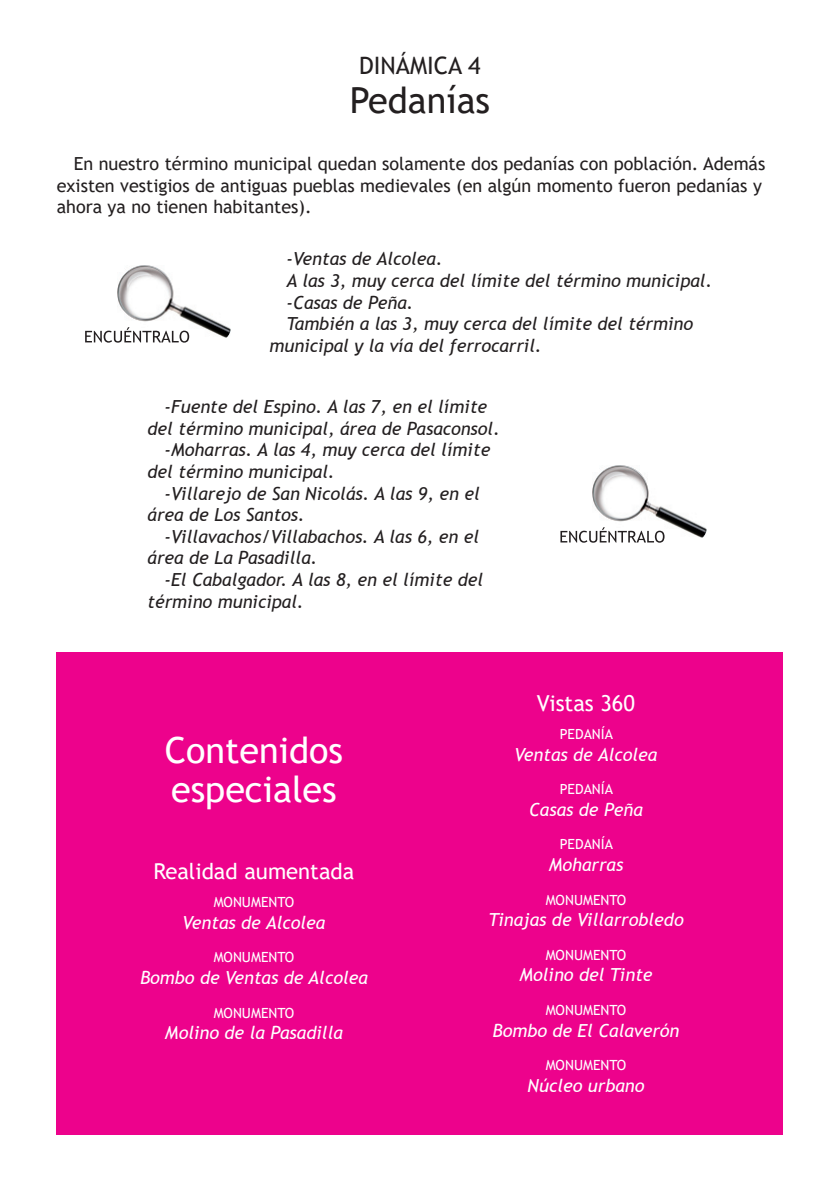
<style>
.page{position:relative;width:840px;height:1191px;background:#fff}
.page>*{position:absolute;margin:0;border:0;box-sizing:border-box;transform-origin:0 0}
.t1{font:36px/38.8px "Trebuchet MS";color:#fff}
.t2{font:36px "Trebuchet MS";color:#231f20}
.t3{font:24px "Trebuchet MS";color:#231f20}
.Pregunta{font:22px "Trebuchet MS";color:#fff}
.Respuesta{font:italic 18px/21.6px "Trebuchet MS";color:#231f20}
.Entradilla{font:18px/21.6px "Trebuchet MS";color:#231f20}
.Respuesta-2{font:italic 18px "Trebuchet MS";color:#fff}
.Contenido_especial{font:14px "Trebuchet MS";color:#fff}
</style>
<div class="page">
<div style="left:57px;top:652px;width:725px;height:482px;background:#ed028c"></div>
<img style="left:117px;top:265px;width:113px;height:72px">
<svg style="left:85px;top:327px;width:104px;height:16px"></svg>
<img style="left:592px;top:465px;width:113px;height:72px">
<svg style="left:560px;top:527px;width:104px;height:15px"></svg>
<p class="t3" style="left:359px;top:51px;width:123px">DINÁMICA 4</p>
<p class="t2" style="left:349px;top:78px;width:142px">Pedanías</p>
<p class="Entradilla" style="left:57px;top:153px;width:709px;text-indent:17px">En nuestro término municipal quedan solamente dos pedanías con población. Además existen vestigios de antiguas pueblas medievales (en algún momento fueron pedanías y ahora ya no tienen habitantes).</p>
<p class="Respuesta" style="left:286px;top:248px;width:157px">-Ventas de Alcolea.</p>
<p class="Respuesta" style="left:286px;top:270px;width:427px">A las 3, muy cerca del límite del término municipal.</p>
<p class="Respuesta" style="left:286px;top:291px;width:128px">-Casas de Peña.</p>
<p class="Respuesta" style="left:269px;top:313px;width:425px;text-indent:17px">También a las 3, muy cerca del límite del término municipal y la vía del ferrocarril.</p>
<p class="Respuesta" style="left:147px;top:396px;width:354px;text-align:center">-Fuente del Espino. A las 7, en el límite del término municipal, área de Pasaconsol.</p>
<p class="Respuesta" style="left:147px;top:439px;width:344px;text-indent:17px">-Moharras. A las 4, muy cerca del límite del término municipal.</p>
<p class="Respuesta" style="left:147px;top:482px;width:333px;text-indent:17px">-Villarejo de San Nicolás. A las 9, en el área de Los Santos.</p>
<p class="Respuesta" style="left:147px;top:525px;width:333px;text-indent:17px">-Villavachos/Villabachos. A las 6, en el área de La Pasadilla.</p>
<p class="Respuesta" style="left:147px;top:569px;width:337px;text-indent:17px">-El Cabalgador. A las 8, en el límite del término municipal.</p>
<p class="t1" style="left:165px;top:730px;width:180px">Contenidos especiales</p>
<p class="Pregunta" style="left:153px;top:857px;width:202px">Realidad aumentada</p>
<p class="Contenido_especial" style="left:213px;top:893px;width:82px">MONUMENTO</p>
<p class="Respuesta-2" style="left:182px;top:911px;width:144px">Ventas de Alcolea</p>
<p class="Contenido_especial" style="left:213px;top:948px;width:82px">MONUMENTO</p>
<p class="Respuesta-2" style="left:140px;top:966px;width:229px">Bombo de Ventas de Alcolea</p>
<p class="Contenido_especial" style="left:213px;top:1003px;width:82px">MONUMENTO</p>
<p class="Respuesta-2" style="left:165px;top:1021px;width:179px">Molino de la Pasadilla</p>
<p class="Pregunta" style="left:536px;top:689px;width:100px">Vistas 360</p>
<p class="Contenido_especial" style="left:559px;top:725px;width:55px">PEDANÍA</p>
<p class="Respuesta-2" style="left:514px;top:743px;width:144px">Ventas de Alcolea</p>
<p class="Contenido_especial" style="left:559px;top:780px;width:55px">PEDANÍA</p>
<p class="Respuesta-2" style="left:529px;top:798px;width:115px">Casas de Peña</p>
<p class="Contenido_especial" style="left:559px;top:835px;width:55px">PEDANÍA</p>
<p class="Respuesta-2" style="left:548px;top:853px;width:76px">Moharras</p>
<p class="Contenido_especial" style="left:545px;top:891px;width:82px">MONUMENTO</p>
<p class="Respuesta-2" style="left:488px;top:909px;width:197px">Tinajas de Villarrobledo</p>
<p class="Contenido_especial" style="left:545px;top:946px;width:82px">MONUMENTO</p>
<p class="Respuesta-2" style="left:519px;top:964px;width:135px">Molino del Tinte</p>
<p class="Contenido_especial" style="left:545px;top:1001px;width:82px">MONUMENTO</p>
<p class="Respuesta-2" style="left:492px;top:1019px;width:188px">Bombo de El Calaverón</p>
<p class="Contenido_especial" style="left:545px;top:1056px;width:82px">MONUMENTO</p>
<p class="Respuesta-2" style="left:527px;top:1074px;width:118px">Núcleo urbano</p>
</div>
